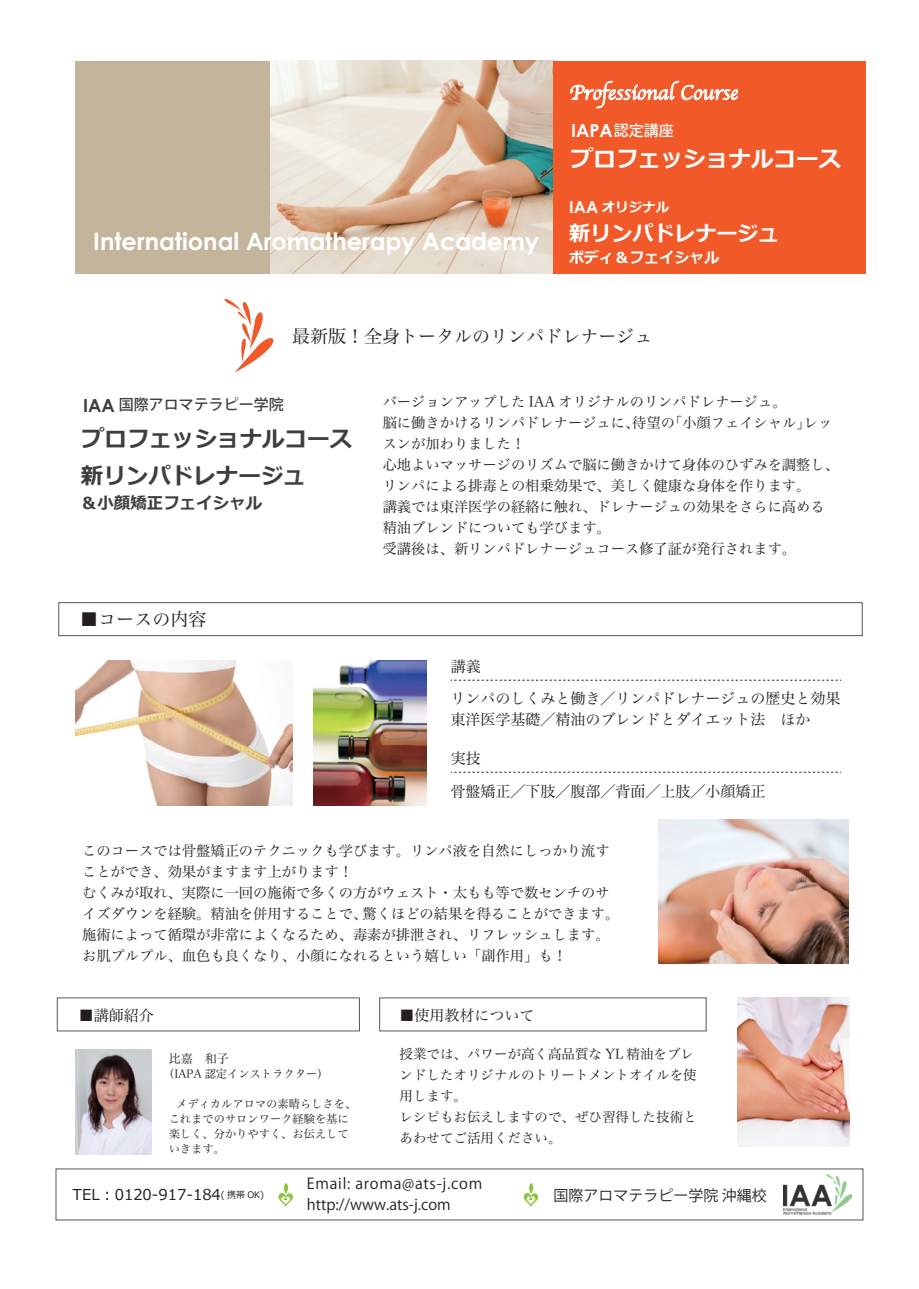
<style>
.page{position:relative;width:919px;height:1289px;background:#fff}
.page>*{position:absolute;margin:0;border:0;box-sizing:border-box;transform-origin:0 0}
.t1{font:700 24px "Century Gothic";color:#fff}
.t2{font:700 22.5px "Meiryo";color:#3e3e3f}
.t3{font:700 22.5px "Meiryo";color:#fff}
.t4{font:21px "Apple Chancery";color:#fff}
.t5{font:700 21px "Meiryo";color:#fff}
.t6{font:18px "Hira Min Pro W3";color:#231f20}
.t7{font:700 18px "Century Gothic";color:#fff}
.t8{font:700 16.5px "Meiryo";color:#3e3e3f}
.t9{font:15px/21px "Hira Min Pro W3";color:#231f20}
.t10{font:15px/21px "Koz Go Pro";letter-spacing:.05em;color:#231f20}
.t11{font:15px "Meiryo";color:#231f20}
.t12{font:500 15px "Koz Go Pro";color:#3e3e3f}
.t13{font:15px "Koz Go Pro";color:#231f20}
.t14{font:700 15px "Meiryo";color:#fff}
.t15{font:14.25px/21px "Hira Min Pro W3";color:#231f20}
.t16{font:13.5px/21px "Hira Min Pro W3";color:#231f20}
.t17{font:700 13.5px "Meiryo";color:#fff}
.t18{font:12px "Hira Min Pro W3";color:#231f20}
.t19{font:11.25px/15px "Hira Min Pro W3";color:#231f20}
.s1{font-family:"Koz Go Pro";font-weight:500;font-size:15px}
.s2{font-family:"Century Gothic";font-size:16.5px}
.s3{font-family:"Century Gothic";font-weight:700;font-size:18px}
</style>
<div class="page">
<div style="left:75px;top:61px;width:284px;height:213px;background:#c3b49b"></div>
<img style="left:271px;top:61px;width:282px;height:213px">
<img style="left:75px;top:661px;width:217px;height:144px">
<div style="left:553px;top:61px;width:312px;height:213px;background:#f15929"></div>
<svg style="left:570px;top:80px;width:168px;height:29px"></svg>
<svg style="left:224px;top:298px;width:50px;height:74px"></svg>
<div style="left:58px;top:602px;width:804px;height:34px;border:1px solid #57585a"></div>
<svg style="left:451px;top:679px;width:390px;height:1px"></svg>
<img style="left:737px;top:997px;width:112px;height:149px">
<img style="left:313px;top:661px;width:114px;height:144px">
<svg style="left:451px;top:771px;width:390px;height:1px"></svg>
<img style="left:783px;top:1174px;width:68px;height:40px">
<svg style="left:278px;top:1183px;width:15px;height:23px"></svg>
<svg style="left:523px;top:1183px;width:16px;height:23px"></svg>
<img style="left:75px;top:1049px;width:77px;height:105px">
<img style="left:658px;top:819px;width:190px;height:144px">
<h3 class="t4" style="left:569px;top:76px;width:170px">Professional Course</h3>
<p class="t7" style="left:571px;top:119px;width:104px">IAPA<span class="s1">認定講座</span></p>
<h1 class="t1" style="left:93px;top:227px;width:447px">International Aromatherapy Academy</h1>
<h2 class="t3" style="left:571px;top:143px;width:271px">プロフェッショナルコース</h2>
<p class="t17" style="left:569px;top:198px;width:101px"><span class="s2">IAA</span> オリジナル</p>
<h3 class="t5" style="left:569px;top:219px;width:211px">新リンパドレナージュ</h3>
<p class="t14" style="left:569px;top:247px;width:151px">ボディ＆フェイシャル</p>
<p class="t6" style="left:292px;top:320px;width:361px">最新版！全身トータルのリンパドレナージュ</p>
<p class="t12" style="left:83px;top:395px;width:202px"><span class="s3">IAA</span> 国際アロマテラピー学院</p>
<h2 class="t2" style="left:82px;top:423px;width:271px">プロフェッショナルコース</h2>
<h2 class="t2" style="left:81px;top:460px;width:227px">新リンパドレナージュ</h2>
<p class="t8" style="left:81px;top:491px;width:183px">＆小顔矯正フェイシャル</p>
<p class="t6" style="left:80px;top:604px;width:127px">■コースの内容</p>
<p class="t15" style="left:382px;top:390px;width:457px">バージョンアップした IAA オリジナルのリンパドレナージュ。<br>脳に働きかけるリンパドレナージュに、待望の「小顔フェイシャル」レッスンが加わりました！<br>心地よいマッサージのリズムで脳に働きかけて身体のひずみを調整し、リンパによる排毒との相乗効果で、美しく健康な身体を作ります。<br>講義では東洋医学の経絡に触れ、ドレナージュの効果をさらに高める精油ブレンドについても学びます。<br>受講後は、新リンパドレナージュコース修了証が発行されます。</p>
<p class="t9" style="left:451px;top:654px;width:31px">講義</p>
<p class="t9" style="left:450px;top:686px;width:391px">リンパのしくみと働き／リンパドレナージュの歴史と効果東洋医学基礎／精油のブレンドとダイエット法　ほか</p>
<p class="t9" style="left:451px;top:746px;width:31px">実技</p>
<p class="t9" style="left:450px;top:779px;width:316px">骨盤矯正／下肢／腹部／背面／上肢／小顔矯正</p>
<p class="t15" style="left:82px;top:838px;width:538px">このコースでは骨盤矯正のテクニックも学びます。リンパ液を自然にしっかり流すことができ、効果がますます上がります！<br>むくみが取れ、実際に一回の施術で多くの方がウェスト・太もも等で数センチのサイズダウンを経験。精油を併用することで、驚くほどの結果を得ることができます。施術によって循環が非常によくなるため、毒素が排泄され、リフレッシュします。お肌プルプル、血色も良くなり、小顔になれるという嬉しい「副作用」も！</p>
<p class="t9" style="left:79px;top:1003px;width:76px">■講師紹介</p>
<p class="t18" style="left:169px;top:1048px;width:61px">比嘉　和子</p>
<p class="t19" style="left:163px;top:1064px;width:167px">（IAPA 認定インストラクター）</p>
<p class="t19" style="left:169px;top:1094px;width:189px;text-indent:7px">メディカルアロマの素晴らしさを、これまでのサロンワーク経験を基に楽しく、分かりやすく、お伝えしていきます。</p>
<p class="t9" style="left:399px;top:1003px;width:136px">■使用教材について</p>
<p class="t16" style="left:399px;top:1041px;width:298px">授業では、パワーが高く高品質な YL 精油をブレンドしたオリジナルのトリートメントオイルを使用します。<br>レシピもお伝えしますので、ぜひ習得した技術とあわせてご活用ください。</p>
<p class="t10" style="left:307px;top:1173px;width:177px">Email: aroma@ats-j.com http://www.ats-j.com</p>
<p class="t11" style="left:73px;top:1184px;width:193px">TEL：0120-917-184<sup>(</sup> <sup>携帯</sup> <sup>OK)</sup></p>
<p class="t13" style="left:553px;top:1185px;width:215px">国際アロマテラピー学院 沖縄校</p>
</div>
